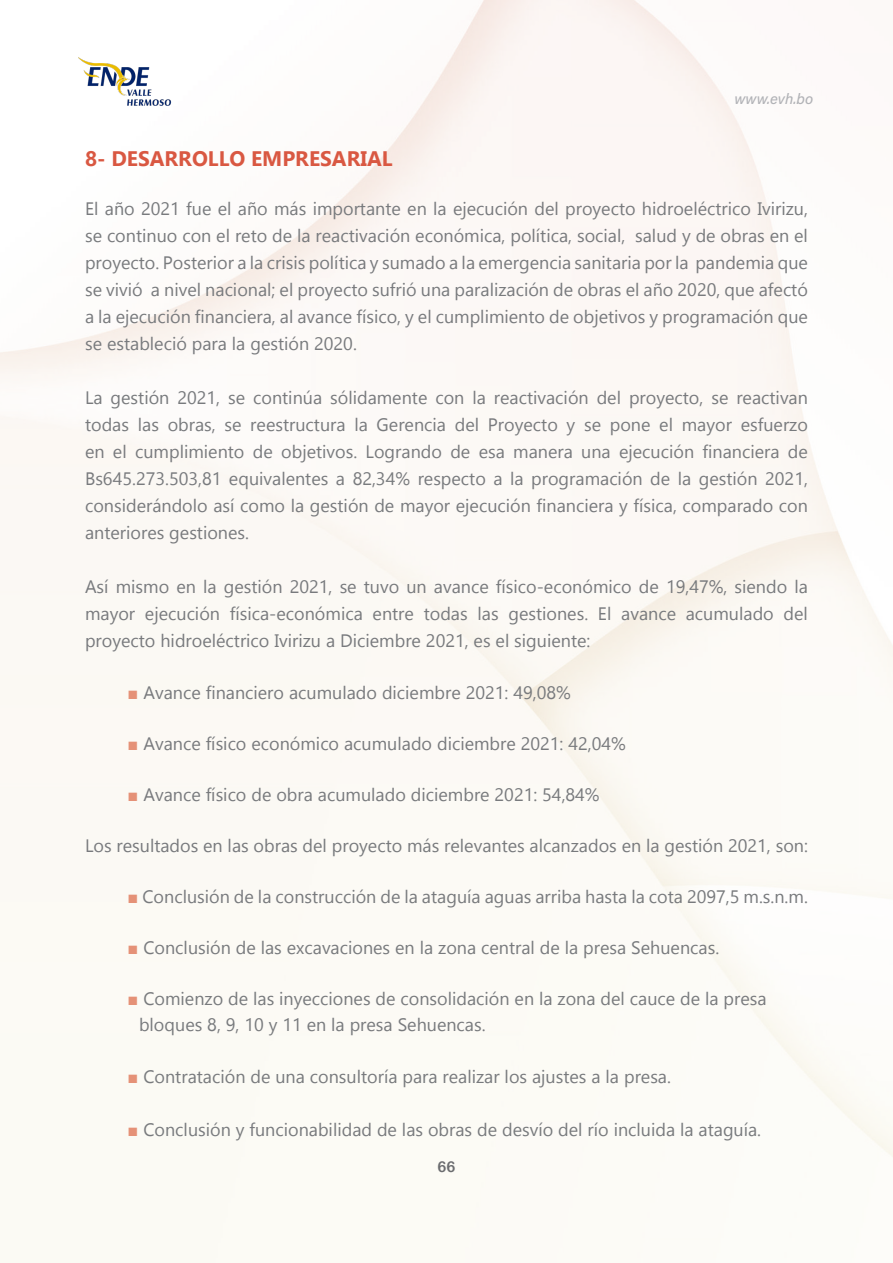
<style>
.page{position:relative;width:893px;height:1263px;background:#fff}
.page>*{position:absolute;margin:0;border:0;box-sizing:border-box;transform-origin:0 0}
.t1{font:700 21px "Gadugi";color:#d95842}
.t2{font:18px/27px "Gadugi";color:#787a7d;text-align:justify}
.t3{font:15px "Acumin Variable Concept";letter-spacing:.005em;color:#b2b3b7}
.t4{font:15px "Arial Rounded MT Bold";color:#6c6d70}
.s1{font-family:"Arial";font-weight:700;color:#e59177}
</style>
<div class="page">
<img style="left:79px;top:57px;width:93px;height:49px">
<p class="t3" style="left:734px;top:88px;width:80px">www.evh.bo</p>
<p class="t1" style="left:85px;top:146px;width:309px">8- DESARROLLO EMPRESARIAL</p>
<p class="t2" style="left:85px;top:195px;width:724px">El año 2021 fue el año más importante en la ejecución del proyecto hidroeléctrico Ivirizu, se continuo con el reto de la reactivación económica, política, social, salud y de obras en el proyecto. Posterior a la crisis política y sumado a la emergencia sanitaria por la pandemia que se vivió a nivel nacional; el proyecto sufrió una paralización de obras el año 2020, que afectó a la ejecución financiera, al avance físico, y el cumplimiento de objetivos y programación que se estableció para la gestión 2020.</p>
<p class="t2" style="left:85px;top:384px;width:724px">La gestión 2021, se continúa sólidamente con la reactivación del proyecto, se reactivan todas las obras, se reestructura la Gerencia del Proyecto y se pone el mayor esfuerzo en el cumplimiento de objetivos. Logrando de esa manera una ejecución financiera de Bs645.273.503,81 equivalentes a 82,34% respecto a la programación de la gestión 2021, considerándolo así como la gestión de mayor ejecución financiera y física, comparado con anteriores gestiones.</p>
<p class="t2" style="left:85px;top:573px;width:724px">Así mismo en la gestión 2021, se tuvo un avance físico-económico de 19,47%, siendo la mayor ejecución física-económica entre todas las gestiones. El avance acumulado del proyecto hidroeléctrico Ivirizu a Diciembre 2021, es el siguiente:</p>
<p class="t2" style="left:128px;top:679px;width:445px"><span class="s1">■</span> Avance financiero acumulado diciembre 2021: 49,08%</p>
<p class="t2" style="left:128px;top:730px;width:500px"><span class="s1">■</span> Avance físico económico acumulado diciembre 2021: 42,04%</p>
<p class="t2" style="left:128px;top:781px;width:474px"><span class="s1">■</span> Avance físico de obra acumulado diciembre 2021: 54,84%</p>
<p class="t2" style="left:85px;top:832px;width:724px">Los resultados en las obras del proyecto más relevantes alcanzados en la gestión 2021, son:</p>
<p class="t2" style="left:128px;top:883px;width:682px"><span class="s1">■</span> Conclusión de la construcción de la ataguía aguas arriba hasta la cota 2097,5 m.s.n.m.</p>
<p class="t2" style="left:128px;top:934px;width:593px"><span class="s1">■</span> Conclusión de las excavaciones en la zona central de la presa Sehuencas.</p>
<p class="t2" style="left:139px;top:986px;width:629px;line-height:25.5px;text-indent:-11px"><span class="s1">■</span> Comienzo de las inyecciones de consolidación en la zona del cauce de la presa bloques 8, 9, 10 y 11 en la presa Sehuencas.</p>
<p class="t2" style="left:128px;top:1063px;width:545px"><span class="s1">■</span> Contratación de una consultoría para realizar los ajustes a la presa.</p>
<p class="t2" style="left:128px;top:1116px;width:635px"><span class="s1">■</span> Conclusión y funcionabilidad de las obras de desvío del río incluida la ataguía.</p>
<p class="t4" style="left:438px;top:1157px;width:19px">66</p>
</div>
